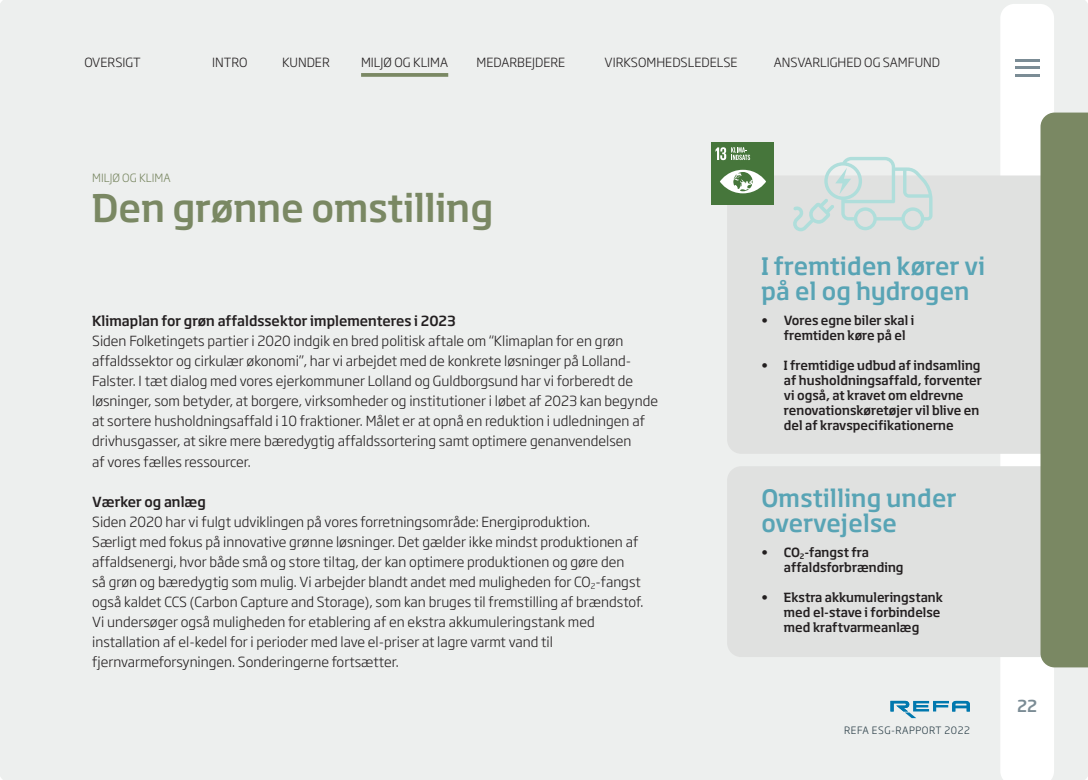
<style>
.page{position:relative;width:1088px;height:780px;background:#edefee}
.page>*{position:absolute;margin:0;border:0;box-sizing:border-box;transform-origin:0 0}
.t1{font:500 37.5px "REF Aoverskrift";color:#7a8863}
.t2{font:500 23.75px/25px "REF Aoverskrift";letter-spacing:.01em;color:#58a4b5}
.t3{font:500 16.25px "REF Aoverskrift";color:#7b8c95}
.t4{font:300 13.75px/20px "REF Atekst";color:#231f20}
.t5{font:500 13.75px "REF Aoverskrift";color:#231f20}
.t6{font:500 12.5px/15px "REF Aoverskrift";color:#231f20}
.t7{font:300 12.5px "REF Atekst";color:#231f20}
.t8{font:300 11.25px "REF Atekst";color:#7a8863}
.t9{font:300 10px "REF Atekst";letter-spacing:.05em;color:#273b44}
</style>
<div class="page">
<svg style="left:361px;top:73px;width:87px;height:4px"></svg>
<svg style="left:1000px;top:4px;width:54px;height:776px"></svg>
<svg style="left:890px;top:700px;width:80px;height:18px"></svg>
<hr style="left:1015px;top:59px;width:24px;height:2px;background:#7b8c95">
<hr style="left:1015px;top:66px;width:24px;height:3px;background:#7b8c95">
<hr style="left:1015px;top:74px;width:24px;height:3px;background:#7b8c95">
<div style="left:727px;top:175px;width:313px;height:279px;background:#e0e1e0"></div>
<div style="left:727px;top:466px;width:313px;height:191px;background:#e0e1e0"></div>
<svg style="left:1040px;top:112px;width:48px;height:555px;background:#818e6b"></svg>
<div style="left:711px;top:142px;width:63px;height:63px;background:#46763b"></div>
<svg style="left:720px;top:170px;width:46px;height:23px"></svg>
<svg style="left:715px;top:147px;width:35px;height:13px"></svg>
<svg style="left:793px;top:157px;width:139px;height:74px;background:#d7e3e1"></svg>
<p class="t7" style="left:84px;top:53px;width:58px">OVERSIGT</p>
<p class="t7" style="left:212px;top:53px;width:37px">INTRO</p>
<p class="t7" style="left:282px;top:53px;width:49px">KUNDER</p>
<p class="t7" style="left:361px;top:53px;width:89px">MILJØ OG KLIMA</p>
<p class="t7" style="left:476px;top:53px;width:90px">MEDARBEJDERE</p>
<p class="t7" style="left:604px;top:53px;width:135px">VIRKSOMHEDSLEDELSE</p>
<p class="t7" style="left:774px;top:53px;width:168px">ANSVARLIGHED OG SAMFUND</p>
<p class="t8" style="left:92px;top:169px;width:80px">MILJØ OG KLIMA</p>
<h1 class="t1" style="left:92px;top:178px;width:403px">Den grønne omstilling</h1>
<p class="t5" style="left:92px;top:310px;width:365px">Klimaplan for grøn affaldssektor implementeres i 2023</p>
<p class="t4" style="left:92px;top:330px;width:567px">Siden Folketingets partier i 2020 indgik en bred politisk aftale om “Klimaplan for en grøn affaldssektor og cirkulær økonomi”, har vi arbejdet med de konkrete løsninger på Lolland-Falster. I tæt dialog med vores ejerkommuner Lolland og Guldborgsund har vi forberedt de løsninger, som betyder, at borgere, virksomheder og institutioner i løbet af 2023 kan begynde at sortere husholdningsaffald i 10 fraktioner. Målet er at opnå en reduktion i udledningen af drivhusgasser, at sikre mere bæredygtig affaldssortering samt optimere genanvendelsen<br>af vores fælles ressourcer.</p>
<p class="t5" style="left:92px;top:490px;width:115px">Værker og anlæg</p>
<p class="t4" style="left:92px;top:510px;width:553px">Siden 2020 har vi fulgt udviklingen på vores forretningsområde: Energiproduktion.<br>Særligt med fokus på innovative grønne løsninger. Det gælder ikke mindst produktionen af affaldsenergi, hvor både små og store tiltag, der kan optimere produktionen og gøre den<br>så grøn og bæredygtig som mulig. Vi arbejder blandt andet med muligheden for CO<sub>2</sub>-fangst også kaldet CCS (Carbon Capture and Storage), som kan bruges til fremstilling af brændstof.<br>Vi undersøger også muligheden for etablering af en ekstra akkumuleringstank med installation af el-kedel for i perioder med lave el-priser at lagre varmt vand til fjernvarmeforsyningen. Sonderingerne fortsætter.</p>
<h2 class="t2" style="left:761px;top:252px;width:225px">I fremtiden kører vi på el og hydrogen</h2>
<p class="t6" style="left:784px;top:312px;width:132px;text-indent:-22px">• Vores egne biler skal i fremtiden køre på el</p>
<p class="t6" style="left:784px;top:357px;width:199px;text-indent:-22px">• I fremtidige udbud af indsamling af husholdningsaffald, forventer vi også, at kravet om eldrevne renovationskøretøjer vil blive en del af kravspecifikationerne</p>
<h2 class="t2" style="left:761px;top:484px;width:196px">Omstilling under overvejelse</h2>
<p class="t6" style="left:784px;top:544px;width:121px;text-indent:-23px">• CO<sub>2</sub>-fangst fra affaldsforbrænding</p>
<p class="t6" style="left:784px;top:589px;width:161px;text-indent:-22px">• Ekstra akkumuleringstank med el-stave i forbindelse med kraftvarmeanlæg</p>
<p class="t9" style="left:844px;top:722px;width:127px">REFA ESG-RAPPORT 2022</p>
<p class="t3" style="left:1017px;top:693px;width:22px">22</p>
</div>
